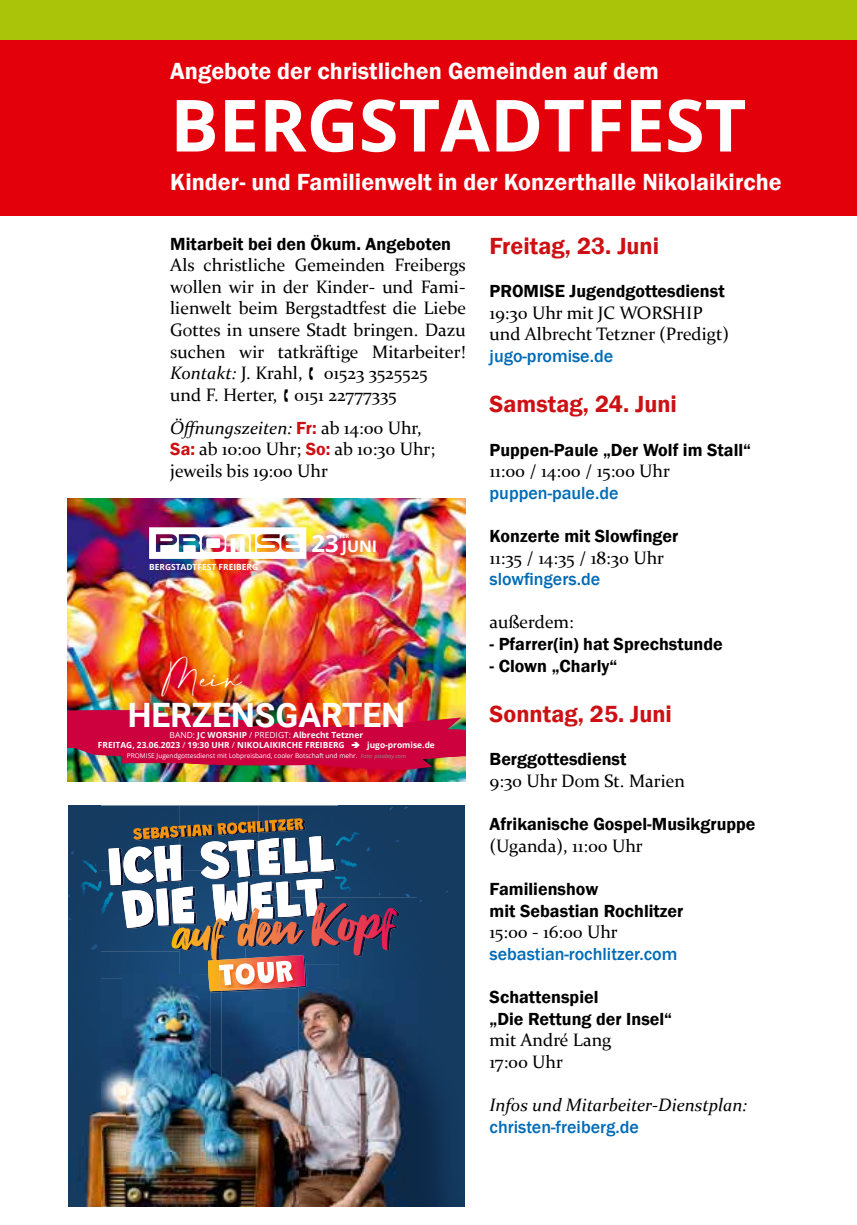
<style>
.page{position:relative;width:857px;height:1225px;background:#fff}
.page>*{position:absolute;margin:0;border:0;box-sizing:border-box;transform-origin:0 0}
.t1{font:700 72px "Open Sans";color:#fff}
.t2{font:700 33.6px "Roboto";color:#fff}
.t3{font:600 24px "Franklin Gothic";color:#fff}
.t4{font:600 24px "Franklin Gothic";color:#cd1013}
.t5{font:700 24px "Open Sans";color:#fff}
.t6{font:22.4px "Amalfi Coast";color:#fff}
.t7{font:18px/21.6px "Constantia";color:#000}
.t8{font:600 18px/21.6px "Franklin Gothic";color:#000}
.t9{font:500 18px "Franklin Gothic";color:#006bb6}
.t10{font:italic 18px "Constantia";color:#000}
.t11{font:700 15.8px "Open Sans";color:#fff}
.t12{font:700 8.4px/10px "Open Sans";color:#fff}
.t13{font:6.6px "Open Sans";color:#fff}
.t14{font:700 5.6px "Open Sans";color:#fff}
.s1{font-style:italic}
.s2{font-family:"Franklin Gothic";font-weight:600;color:#cd1013}
.s3{font-weight:400}
.s4{font-style:italic;font-size:5.6px;color:#919291}
</style>
<div class="page">
<div style="left:0;top:40px;width:856px;height:175px;background:#e3000b"></div>
<div style="left:0;top:0;width:856px;height:40px;background:#aac509"></div>
<img style="left:68px;top:498px;width:397px;height:190px">
<img style="left:149px;top:527px;width:157px;height:32px">
<div style="left:68px;top:805px;width:268px;height:65px;background:#153c62"></div>
<div style="left:338px;top:805px;width:79px;height:65px;background:#153b61"></div>
<img style="left:417px;top:805px;width:47px;height:401px">
<img style="left:68px;top:870px;width:12px;height:81px">
<img style="left:338px;top:897px;width:79px;height:309px">
<img style="left:68px;top:951px;width:32px;height:255px">
<img style="left:298px;top:992px;width:40px;height:214px">
<img style="left:100px;top:992px;width:26px;height:214px">
<img style="left:221px;top:992px;width:77px;height:66px">
<img style="left:219px;top:1058px;width:79px;height:148px">
<img style="left:126px;top:1077px;width:93px;height:129px">
<img style="left:122px;top:992px;width:88px;height:85px">
<img style="left:210px;top:992px;width:11px;height:85px">
<svg style="left:68px;top:917px;width:4px;height:3px"></svg>
<svg style="left:70px;top:850px;width:4px;height:5px"></svg>
<svg style="left:389px;top:807px;width:4px;height:3px"></svg>
<svg style="left:405px;top:893px;width:5px;height:4px"></svg>
<svg style="left:403px;top:806px;width:5px;height:3px"></svg>
<img style="left:389px;top:908px;width:10px;height:43px">
<svg style="left:80px;top:818px;width:309px;height:174px"></svg>
<img style="left:68px;top:688px;width:397px;height:93px">
<h3 class="t3" style="left:170px;top:56px;width:490px">Angebote der christlichen Gemeinden auf dem</h3>
<h1 class="t1" style="left:170px;top:74px;width:577px">BERGSTADTFEST</h1>
<h3 class="t3" style="left:170px;top:167px;width:612px">Kinder- und Familienwelt in der Konzerthalle Nikolaikirche</h3>
<p class="t8" style="left:170px;top:233px;width:282px">Mitarbeit bei den Ökum. Angeboten</p>
<p class="t7" style="left:170px;top:253px;width:297px">Als christliche Gemeinden Freibergs wollen wir in der Kinder- und Fami&shy;lienwelt beim Bergstadtfest die Liebe Gottes in unsere Stadt bringen. Dazu suchen wir tatkräftige Mitarbeiter!<br><span class="s1">Kontakt:</span> J. Krahl, 01523 3525525<br>und F. Herter, 0151 22777335</p>
<p class="t7" style="left:170px;top:416px;width:266px"><span class="s1">Öffnungszeiten:</span> <span class="s2">Fr:</span> ab 14:00 Uhr,<br><span class="s2">Sa:</span> ab 10:00 Uhr; <span class="s2">So:</span> ab 10:30 Uhr; jeweils bis 19:00 Uhr</p>
<p class="t12" style="left:149px;top:562px;width:110px">BERGSTADTFEST FREIBERG</p>
<h3 class="t5" style="left:311px;top:526px;width:29px">23</h3>
<p class="t14" style="left:339px;top:532px;width:12px">TER</p>
<p class="t11" style="left:341px;top:535px;width:37px">JUNI</p>
<p class="t6" style="left:162px;top:666px;width:81px">Mein</p>
<h2 class="t2" style="left:128px;top:691px;width:279px">HERZENSGARTEN</h2>
<p class="t12" style="left:98px;top:730px;width:267px;text-indent:72px"><span class="s3">BAND:</span> JC WORSHIP <span class="s3">/ PREDIGT:</span> Albrecht Tetzner<br>FREITAG, 23.06.2023 <span class="s3">/</span> 19:30 UHR <span class="s3">/</span> NIKOLAIKIRCHE FREIBERG</p>
<p class="t12" style="left:367px;top:740px;width:69px">jugo-promise.de</p>
<p class="t13" style="left:127px;top:751px;width:280px">PROMISE Jugendgottesdienst mit Lobpreisband, cooler Botschaft und mehr. <span class="s4">Foto: pixabay.com</span></p>
<h3 class="t4" style="left:489px;top:231px;width:171px">Freitag, 23. Juni</h3>
<p class="t8" style="left:489px;top:280px;width:236px">PROMISE Jugendgottesdienst</p>
<p class="t7" style="left:489px;top:301px;width:241px">19:30 Uhr mit JC WORSHIP und Albrecht Tetzner (Predigt)</p>
<p class="t9" style="left:489px;top:345px;width:125px">jugo-promise.de</p>
<h3 class="t4" style="left:489px;top:389px;width:189px">Samstag, 24. Juni</h3>
<p class="t8" style="left:489px;top:439px;width:263px">Puppen-Paule „Der Wolf im Stall“</p>
<p class="t7" style="left:489px;top:459px;width:182px">11:00 / 14:00 / 15:00 Uhr</p>
<p class="t9" style="left:489px;top:481px;width:130px">puppen-paule.de</p>
<p class="t8" style="left:489px;top:525px;width:190px">Konzerte mit Slowfinger</p>
<p class="t7" style="left:489px;top:546px;width:176px">11:35 / 14:35 / 18:30 Uhr</p>
<p class="t9" style="left:489px;top:568px;width:112px">slowfingers.de</p>
<p class="t7" style="left:489px;top:610px;width:86px">außerdem:</p>
<p class="t8" style="left:489px;top:633px;width:235px">- Pfarrer(in) hat Sprechstunde</p>
<p class="t8" style="left:489px;top:655px;width:129px">- Clown „Charly“</p>
<h3 class="t4" style="left:489px;top:699px;width:184px">Sonntag, 25. Juni</h3>
<p class="t8" style="left:489px;top:748px;width:138px">Berggottesdienst</p>
<p class="t7" style="left:489px;top:769px;width:197px">9:30 Uhr Dom St. Marien</p>
<p class="t8" style="left:489px;top:813px;width:267px">Afrikanische Gospel-Musikgruppe</p>
<p class="t7" style="left:489px;top:834px;width:155px">(Uganda), 11:00 Uhr</p>
<p class="t8" style="left:489px;top:878px;width:195px">Familienshow<br>mit Sebastian Rochlitzer</p>
<p class="t7" style="left:489px;top:920px;width:130px">15:00 - 16:00 Uhr</p>
<p class="t9" style="left:489px;top:942px;width:189px">sebastian-rochlitzer.com</p>
<p class="t8" style="left:489px;top:986px;width:184px">Schattenspiel<br>„Die Rettung der Insel“</p>
<p class="t7" style="left:489px;top:1028px;width:123px">mit André Lang<br>17:00 Uhr</p>
<p class="t10" style="left:489px;top:1092px;width:259px">Infos und Mitarbeiter-Dienstplan:</p>
<p class="t9" style="left:489px;top:1115px;width:151px">christen-freiberg.de</p>
</div>
